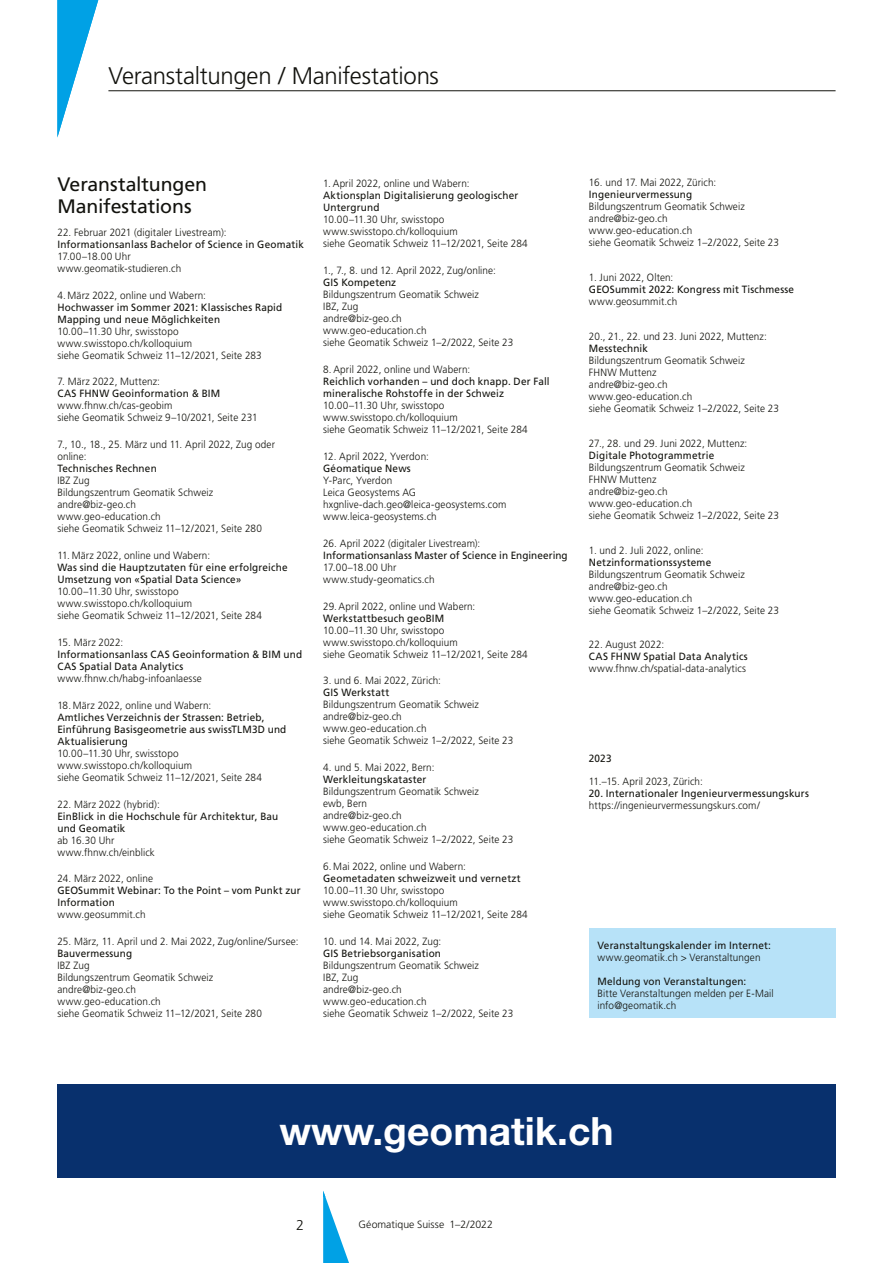
<style>
.page{position:relative;width:893px;height:1263px;background:#fff}
.page>*{position:absolute;margin:0;border:0;box-sizing:border-box;transform-origin:0 0}
.t1{font:700 39px "Helvetica Neue LT Std";color:#fff}
.t2{font:300 24px "Frutiger LT Std";letter-spacing:-.01em;color:#12120d}
.t3{font:19.5px/22.5px "Frutiger LT Std";letter-spacing:-.005em;color:#12120d}
.t4{font:300 14.25px "Frutiger LT Std";color:#12120d}
.t5{font:300 10.5px/12px "Frutiger LT Std";letter-spacing:.01em;color:#12120d;scale:.95 1}
.t6{font:10.5px/12px "Frutiger LT Std";letter-spacing:.015em;color:#12120d;scale:.95 1}
.t7{font:300 10.5px "Frutiger LT Std";letter-spacing:.01em;color:#12120d}
</style>
<div class="page">
<svg style="left:57px;top:0;width:42px;height:138px"></svg>
<svg style="left:323px;top:1191px;width:26px;height:72px"></svg>
<hr style="left:108px;top:90px;width:728px;height:1px;background:#12120d">
<div style="left:589px;top:928px;width:247px;height:89px;background:#b7e2f8"></div>
<div style="left:57px;top:1084px;width:779px;height:94px;background:#08306d"></div>
<h2 class="t2" style="left:108px;top:62px;width:332px">Veranstaltungen / Manifestations</h2>
<h3 class="t3" style="left:57px;top:173px;width:151px">Veranstaltungen<br>Manifestations</h3>
<p class="t5" style="left:57px;top:226px;width:180px">22. Februar 2021 (digitaler Livestream):</p>
<p class="t6" style="left:57px;top:238px;width:261px">Informationsanlass Bachelor of Science in Geomatik</p>
<p class="t5" style="left:57px;top:250px;width:132px">17.00–18.00 Uhr www.geomatik-studieren.ch</p>
<p class="t5" style="left:57px;top:289px;width:158px">4. März 2022, online und Wabern:</p>
<p class="t6" style="left:57px;top:301px;width:238px">Hochwasser im Sommer 2021: Klassisches Rapid<br>Mapping und neue Möglichkeiten</p>
<p class="t5" style="left:57px;top:325px;width:217px">10.00–11.30 Uhr, swisstopo www.swisstopo.ch/kolloquium<br>siehe Geomatik Schweiz 11–12/2021, Seite 283</p>
<p class="t5" style="left:57px;top:376px;width:109px">7. März 2022, Muttenz:</p>
<p class="t6" style="left:57px;top:388px;width:173px">CAS FHNW Geoinformation &amp; BIM</p>
<p class="t5" style="left:57px;top:400px;width:212px">www.fhnw.ch/cas-geobim<br>siehe Geomatik Schweiz 9–10/2021, Seite 231</p>
<p class="t5" style="left:57px;top:439px;width:231px">7., 10., 18., 25. März und 11. April 2022, Zug oder online:</p>
<p class="t6" style="left:57px;top:463px;width:106px">Technisches Rechnen</p>
<p class="t5" style="left:57px;top:475px;width:217px">IBZ Zug<br>Bildungszentrum Geomatik Schweiz andre@biz-geo.ch<br>www.geo-education.ch<br>siehe Geomatik Schweiz 11–12/2021, Seite 280</p>
<p class="t5" style="left:57px;top:549px;width:162px">11. März 2022, online und Wabern:</p>
<p class="t6" style="left:57px;top:561px;width:244px">Was sind die Hauptzutaten für eine erfolgreiche<br>Umsetzung von «Spatial Data Science»</p>
<p class="t5" style="left:57px;top:585px;width:217px">10.00–11.30 Uhr, swisstopo www.swisstopo.ch/kolloquium<br>siehe Geomatik Schweiz 11–12/2021, Seite 284</p>
<p class="t5" style="left:57px;top:636px;width:71px">15. März 2022:</p>
<p class="t6" style="left:57px;top:648px;width:259px">Informationsanlass CAS Geoinformation &amp; BIM und<br>CAS Spatial Data Analytics</p>
<p class="t5" style="left:57px;top:672px;width:153px">www.fhnw.ch/habg-infoanlaesse</p>
<p class="t5" style="left:57px;top:699px;width:163px">18. März 2022, online und Wabern:</p>
<p class="t6" style="left:57px;top:711px;width:243px">Amtliches Verzeichnis der Strassen: Betrieb,<br>Einführung Basisgeometrie aus swissTLM3D und<br>Aktualisierung</p>
<p class="t5" style="left:57px;top:747px;width:217px">10.00–11.30 Uhr, swisstopo www.swisstopo.ch/kolloquium<br>siehe Geomatik Schweiz 11–12/2021, Seite 284</p>
<p class="t5" style="left:57px;top:798px;width:109px">22. März 2022 (hybrid):</p>
<p class="t6" style="left:57px;top:810px;width:234px">EinBlick in die Hochschule für Architektur, Bau und Geomatik</p>
<p class="t5" style="left:57px;top:834px;width:104px">ab 16.30 Uhr www.fhnw.ch/einblick</p>
<p class="t5" style="left:57px;top:873px;width:102px">24. März 2022, online</p>
<p class="t6" style="left:57px;top:885px;width:258px">GEOSummit Webinar: To the Point – vom Punkt zur<br>Information</p>
<p class="t5" style="left:57px;top:909px;width:94px">www.geosummit.ch</p>
<p class="t5" style="left:57px;top:936px;width:255px">25. März, 11. April und 2. Mai 2022, Zug/online/Sursee:</p>
<p class="t6" style="left:57px;top:947px;width:80px">Bauvermessung</p>
<p class="t5" style="left:57px;top:960px;width:217px">IBZ Zug<br>Bildungszentrum Geomatik Schweiz andre@biz-geo.ch<br>www.geo-education.ch<br>siehe Geomatik Schweiz 11–12/2021, Seite 280</p>
<p class="t5" style="left:323px;top:177px;width:156px">1. April 2022, online und Wabern:</p>
<p class="t6" style="left:323px;top:189px;width:207px">Aktionsplan Digitalisierung geologischer<br>Untergrund</p>
<p class="t5" style="left:323px;top:213px;width:217px">10.00–11.30 Uhr, swisstopo www.swisstopo.ch/kolloquium<br>siehe Geomatik Schweiz 11–12/2021, Seite 284</p>
<p class="t5" style="left:323px;top:264px;width:183px">1., 7., 8. und 12. April 2022, Zug/online:</p>
<p class="t6" style="left:323px;top:276px;width:78px">GIS Kompetenz</p>
<p class="t5" style="left:323px;top:288px;width:202px">Bildungszentrum Geomatik Schweiz<br>IBZ, Zug<br>andre@biz-geo.ch<br>www.geo-education.ch<br>siehe Geomatik Schweiz 1–2/2022, Seite 23</p>
<p class="t5" style="left:323px;top:363px;width:156px">8. April 2022, online und Wabern:</p>
<p class="t6" style="left:323px;top:375px;width:240px">Reichlich vorhanden – und doch knapp. Der Fall mineralische Rohstoffe in der Schweiz</p>
<p class="t5" style="left:323px;top:399px;width:217px">10.00–11.30 Uhr, swisstopo www.swisstopo.ch/kolloquium<br>siehe Geomatik Schweiz 11–12/2021, Seite 284</p>
<p class="t5" style="left:323px;top:450px;width:113px">12. April 2022, Yverdon:</p>
<p class="t6" style="left:323px;top:462px;width:94px">Géomatique News</p>
<p class="t5" style="left:323px;top:474px;width:194px">Y-Parc, Yverdon<br>Leica Geosystems AG hxgnlive-dach.geo@leica-geosystems.com www.leica-geosystems.ch</p>
<p class="t5" style="left:323px;top:537px;width:167px">26. April 2022 (digitaler Livestream):</p>
<p class="t6" style="left:323px;top:549px;width:259px">Informationsanlass Master of Science in Engineering</p>
<p class="t5" style="left:323px;top:561px;width:119px">17.00–18.00 Uhr www.study-geomatics.ch</p>
<p class="t5" style="left:323px;top:600px;width:162px">29. April 2022, online und Wabern:</p>
<p class="t6" style="left:323px;top:612px;width:129px">Werkstattbesuch geoBIM</p>
<p class="t5" style="left:323px;top:624px;width:217px">10.00–11.30 Uhr, swisstopo www.swisstopo.ch/kolloquium<br>siehe Geomatik Schweiz 11–12/2021, Seite 284</p>
<p class="t5" style="left:323px;top:675px;width:126px">3. und 6. Mai 2022, Zürich:</p>
<p class="t6" style="left:323px;top:687px;width:71px">GIS Werkstatt</p>
<p class="t5" style="left:323px;top:699px;width:202px">Bildungszentrum Geomatik Schweiz andre@biz-geo.ch<br>www.geo-education.ch<br>siehe Geomatik Schweiz 1–2/2022, Seite 23</p>
<p class="t5" style="left:323px;top:762px;width:119px">4. und 5. Mai 2022, Bern:</p>
<p class="t6" style="left:323px;top:774px;width:110px">Werkleitungskataster</p>
<p class="t5" style="left:323px;top:786px;width:202px">Bildungszentrum Geomatik Schweiz<br>ewb, Bern<br>andre@biz-geo.ch<br>www.geo-education.ch<br>siehe Geomatik Schweiz 1–2/2022, Seite 23</p>
<p class="t5" style="left:323px;top:861px;width:152px">6. Mai 2022, online und Wabern:</p>
<p class="t6" style="left:323px;top:873px;width:209px">Geometadaten schweizweit und vernetzt</p>
<p class="t5" style="left:323px;top:885px;width:217px">10.00–11.30 Uhr, swisstopo www.swisstopo.ch/kolloquium<br>siehe Geomatik Schweiz 11–12/2021, Seite 284</p>
<p class="t5" style="left:323px;top:936px;width:126px">10. und 14. Mai 2022, Zug:</p>
<p class="t6" style="left:323px;top:948px;width:126px">GIS Betriebsorganisation</p>
<p class="t5" style="left:323px;top:960px;width:202px">Bildungszentrum Geomatik Schweiz<br>IBZ, Zug<br>andre@biz-geo.ch<br>www.geo-education.ch<br>siehe Geomatik Schweiz 1–2/2022, Seite 23</p>
<p class="t5" style="left:589px;top:176px;width:135px">16. und 17. Mai 2022, Zürich:</p>
<p class="t6" style="left:589px;top:188px;width:110px">Ingenieurvermessung</p>
<p class="t5" style="left:589px;top:200px;width:202px">Bildungszentrum Geomatik Schweiz andre@biz-geo.ch<br>www.geo-education.ch<br>siehe Geomatik Schweiz 1–2/2022, Seite 23</p>
<p class="t5" style="left:589px;top:271px;width:90px">1. Juni 2022, Olten:</p>
<p class="t6" style="left:589px;top:283px;width:218px">GEOSummit 2022: Kongress mit Tischmesse</p>
<p class="t5" style="left:589px;top:295px;width:94px">www.geosummit.ch</p>
<p class="t5" style="left:589px;top:330px;width:189px">20., 21., 22. und 23. Juni 2022, Muttenz:</p>
<p class="t6" style="left:589px;top:342px;width:64px">Messtechnik</p>
<p class="t5" style="left:589px;top:354px;width:202px">Bildungszentrum Geomatik Schweiz<br>FHNW Muttenz<br>andre@biz-geo.ch<br>www.geo-education.ch<br>siehe Geomatik Schweiz 1–2/2022, Seite 23</p>
<p class="t5" style="left:589px;top:437px;width:168px">27., 28. und 29. Juni 2022, Muttenz:</p>
<p class="t6" style="left:589px;top:449px;width:133px">Digitale Photogrammetrie</p>
<p class="t5" style="left:589px;top:461px;width:202px">Bildungszentrum Geomatik Schweiz<br>FHNW Muttenz<br>andre@biz-geo.ch<br>www.geo-education.ch<br>siehe Geomatik Schweiz 1–2/2022, Seite 23</p>
<p class="t5" style="left:589px;top:544px;width:122px">1. und 2. Juli 2022, online:</p>
<p class="t6" style="left:589px;top:556px;width:130px">Netzinformationssysteme</p>
<p class="t5" style="left:589px;top:568px;width:202px">Bildungszentrum Geomatik Schweiz andre@biz-geo.ch<br>www.geo-education.ch<br>siehe Geomatik Schweiz 1–2/2022, Seite 23</p>
<p class="t5" style="left:589px;top:639px;width:81px">22. August 2022:</p>
<p class="t6" style="left:589px;top:651px;width:169px">CAS FHNW Spatial Data Analytics</p>
<p class="t5" style="left:589px;top:663px;width:167px">www.fhnw.ch/spatial-data-analytics</p>
<p class="t6" style="left:589px;top:753px;width:25px">2023</p>
<p class="t5" style="left:589px;top:776px;width:121px">11.–15. April 2023, Zürich:</p>
<p class="t6" style="left:589px;top:788px;width:233px">20. Internationaler Ingenieurvermessungskurs</p>
<p class="t5" style="left:589px;top:800px;width:181px">https://ingenieurvermessungskurs.com/</p>
<p class="t6" style="left:597px;top:939px;width:184px">Veranstaltungskalender im Internet:</p>
<p class="t5" style="left:597px;top:951px;width:173px">www.geomatik.ch &gt; Veranstaltungen</p>
<p class="t6" style="left:597px;top:975px;width:158px">Meldung von Veranstaltungen:</p>
<p class="t5" style="left:597px;top:987px;width:187px">Bitte Veranstaltungen melden per E-Mail info@geomatik.ch</p>
<h1 class="t1" style="left:279px;top:1107px;width:336px">www.geomatik.ch</h1>
<h3 class="t4" style="left:296px;top:1217px;width:9px">2</h3>
<p class="t7" style="left:359px;top:1218px;width:136px">Géomatique Suisse 1–2/2022</p>
</div>
